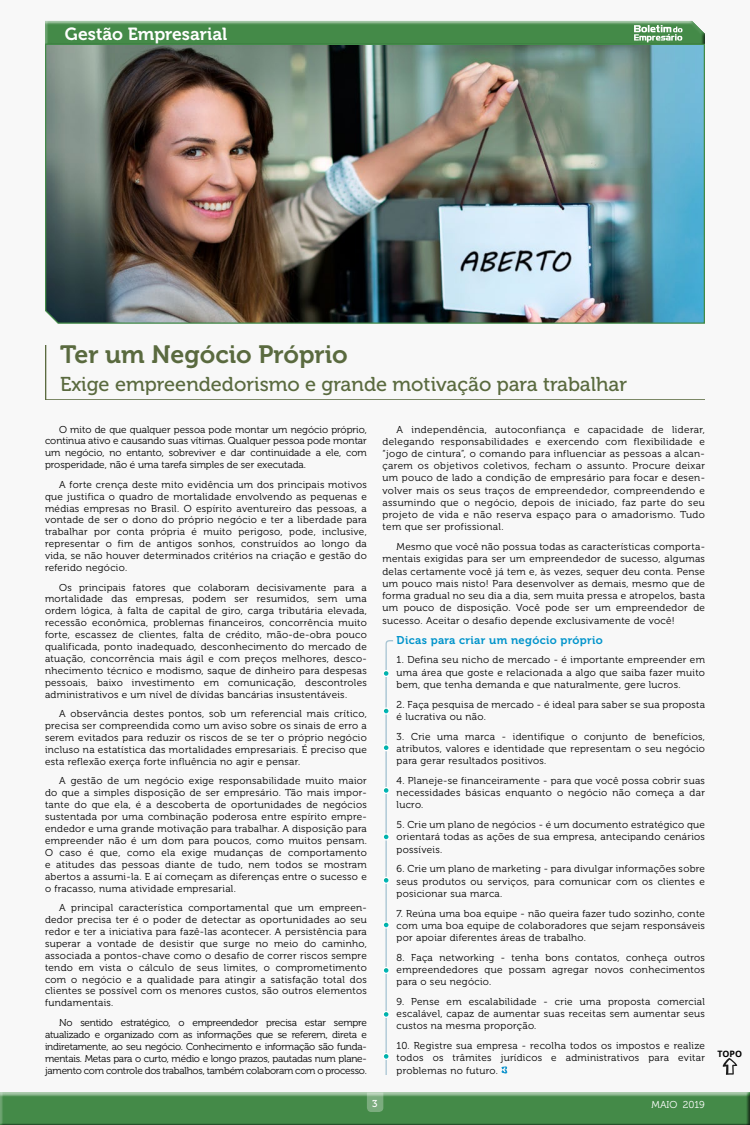
<style>
.page{position:relative;width:750px;height:1125px;background:#fff}
.page>*{position:absolute;margin:0;border:0;box-sizing:border-box;transform-origin:0 0}
.t1{font:25px "Museo 700";color:#5a6a3f}
.t2{font:20px "Museo 500";color:#5a6a3f}
.t3{font:17.5px "Museo 700";color:#fff}
.t4{font:11.25px "Museo 700";letter-spacing:.03em;color:#0194cb}
.t5{font:10px/11.9px "Museo 300";letter-spacing:.03em;color:#000;text-align:justify}
.t6{font:10px "Museo 300";color:#fff}
.t7{font:10px "Museo 500";color:#fff}
.t8{font:700 8.75px "Open Sans";color:#000}
</style>
<div class="page">
<div style="left:0;top:0;width:750px;height:1119px;background:#f8f8f8"></div>
<div style="left:0;top:1090px;width:750px;height:35px;background:#000;opacity:.75"></div>
<svg style="left:367px;top:1092px;width:16px;height:20px"></svg>
<svg style="left:723px;top:1058px;width:14px;height:17px"></svg>
<img style="left:45px;top:48px;width:660px;height:276px">
<svg style="left:45px;top:20px;width:660px;height:28px;background:#59935e"></svg>
<div style="left:383px;top:707px;width:7px;height:8px;background:#fff;border-radius:50%"></div>
<div style="left:383px;top:833px;width:7px;height:7px;background:#f5fcfc;border-radius:50%"></div>
<div style="left:383px;top:921px;width:7px;height:8px;background:#fff;border-radius:50%"></div>
<svg style="left:384px;top:640px;width:9px;height:435px"></svg>
<div style="left:499px;top:1063px;width:18px;height:11px;background:#fff;opacity:.75"></div>
<svg style="left:45px;top:345px;width:660px;height:55px"></svg>
<h3 class="t3" style="left:65px;top:24px;width:164px">Gestão Empresarial</h3>
<h1 class="t1" style="left:60px;top:340px;width:289px">Ter um Negócio Próprio</h1>
<h2 class="t2" style="left:60px;top:373px;width:569px">Exige empreendedorismo e grande motivação para trabalhar</h2>
<p class="t5" style="left:45px;top:423px;width:323px;text-indent:14px">O mito de que qualquer pessoa pode montar um negócio próprio, continua ativo e causando suas vítimas. Qualquer pessoa pode montar um negócio, no entanto, sobreviver e dar continuidade a ele, com prosperidade, não é uma tarefa simples de ser executada.</p>
<p class="t5" style="left:45px;top:479px;width:323px;text-indent:14px">A forte crença deste mito evidência um dos principais motivos que justifica o quadro de mortalidade envolvendo as pequenas e médias empresas no Brasil. O espírito aventureiro das pessoas, a vontade de ser o dono do próprio negócio e ter a liberdade para trabalhar por conta própria é muito perigoso, pode, inclusive, representar o fim de antigos sonhos, construídos ao longo da vida, se não houver determinados critérios na criação e gestão do referido negócio.</p>
<p class="t5" style="left:45px;top:581px;width:323px;text-indent:14px">Os principais fatores que colaboram decisivamente para a mortalidade das empresas, podem ser resumidos, sem uma ordem lógica, à falta de capital de giro, carga tributária elevada, recessão econômica, problemas financeiros, concorrência muito forte, escassez de clientes, falta de crédito, mão-de-obra pouco qualificada, ponto inadequado, desconhecimento do mercado de atuação, concorrência mais ágil e com preços melhores, desco&shy;nhecimento técnico e modismo, saque de dinheiro para despesas pessoais, baixo investimento em comunicação, descontroles administrativos e um nível de dívidas bancárias insustentáveis.</p>
<p class="t5" style="left:45px;top:708px;width:323px;text-indent:14px">A observância destes pontos, sob um referencial mais crítico, precisa ser compreendida como um aviso sobre os sinais de erro a serem evitados para reduzir os riscos de se ter o próprio negócio incluso na estatística das mortalidades empresariais. É preciso que esta reflexão exerça forte influência no agir e pensar.</p>
<p class="t5" style="left:45px;top:775px;width:323px;text-indent:14px">A gestão de um negócio exige responsabilidade muito maior do que a simples disposição de ser empresário. Tão mais impor&shy;tante do que ela, é a descoberta de oportunidades de negócios sustentada por uma combinação poderosa entre espírito empre&shy;endedor e uma grande motivação para trabalhar. A disposição para empreender não é um dom para poucos, como muitos pensam.<br>O caso é que, como ela exige mudanças de comportamento e atitudes das pessoas diante de tudo, nem todos se mostram abertos a assumi-la. E aí começam as diferenças entre o sucesso e o fracasso, numa atividade empresarial.</p>
<p class="t5" style="left:45px;top:902px;width:323px;text-indent:14px">A principal característica comportamental que um empreen&shy;dedor precisa ter é o poder de detectar as oportunidades ao seu redor e ter a iniciativa para fazê-las acontecer. A persistência para superar a vontade de desistir que surge no meio do caminho, associada a pontos-chave como o desafio de correr riscos sempre tendo em vista o cálculo de seus limites, o comprometimento com o negócio e a qualidade para atingir a satisfação total dos clientes se possível com os menores custos, são outros elementos fundamentais.</p>
<p class="t5" style="left:45px;top:1017px;width:323px;text-indent:14px">No sentido estratégico, o empreendedor precisa estar sempre atualizado e organizado com as informações que se referem, direta e indiretamente, ao seu negócio. Conhecimento e informação são funda&shy;mentais. Metas para o curto, médio e longo prazos, pautadas num plane&shy;jamento com controle dos trabalhos, também colaboram com o processo.</p>
<p class="t5" style="left:382px;top:423px;width:324px;line-height:12.2px;text-indent:14px">A independência, autoconfiança e capacidade de liderar, delegando responsabilidades e exercendo com flexibilidade e “jogo de cintura”, o comando para influenciar as pessoas a alcan&shy;çarem os objetivos coletivos, fecham o assunto. Procure deixar um pouco de lado a condição de empresário para focar e desen&shy;volver mais os seus traços de empreendedor, compreendendo e assumindo que o negócio, depois de iniciado, faz parte do seu projeto de vida e não reserva espaço para o amadorismo. Tudo tem que ser profissional.</p>
<p class="t5" style="left:382px;top:541px;width:324px;line-height:12.2px;text-indent:14px">Mesmo que você não possua todas as características comporta&shy;mentais exigidas para ser um empreendedor de sucesso, algumas delas certamente você já tem e, às vezes, sequer deu conta. Pense um pouco mais nisto! Para desenvolver as demais, mesmo que de forma gradual no seu dia a dia, sem muita pressa e atropelos, basta um pouco de disposição. Você pode ser um empreendedor de sucesso. Aceitar o desafio depende exclusivamente de você!</p>
<p class="t4" style="left:397px;top:634px;width:208px">Dicas para criar um negócio próprio</p>
<p class="t5" style="left:397px;top:654px;width:310px;line-height:12.2px">1. Defina seu nicho de mercado - é importante empreender em uma área que goste e relacionada a algo que saiba fazer muito bem, que tenha demanda e que naturalmente, gere lucros.</p>
<p class="t5" style="left:397px;top:698px;width:310px;line-height:12.2px">2. Faça pesquisa de mercado - é ideal para saber se sua proposta é lucrativa ou não.</p>
<p class="t5" style="left:397px;top:730px;width:310px;line-height:12.2px">3. Crie uma marca - identifique o conjunto de benefícios, atributos, valores e identidade que representam o seu negócio para gerar resultados positivos.</p>
<p class="t5" style="left:397px;top:775px;width:310px;line-height:12.2px">4. Planeje-se financeiramente - para que você possa cobrir suas necessidades básicas enquanto o negócio não começa a dar lucro.</p>
<p class="t5" style="left:397px;top:819px;width:310px;line-height:12.2px">5. Crie um plano de negócios - é um documento estratégico que orientará todas as ações de sua empresa, antecipando cenários possíveis.</p>
<p class="t5" style="left:397px;top:863px;width:310px;line-height:12.2px">6. Crie um plano de marketing - para divulgar informações sobre seus produtos ou serviços, para comunicar com os clientes e posicionar sua marca.</p>
<p class="t5" style="left:397px;top:907px;width:310px;line-height:12.2px">7. Reúna uma boa equipe - não queira fazer tudo sozinho, conte com uma boa equipe de colaboradores que sejam responsáveis por apoiar diferentes áreas de trabalho.</p>
<p class="t5" style="left:397px;top:951px;width:310px;line-height:12.2px">8. Faça networking - tenha bons contatos, conheça outros empreendedores que possam agregar novos conhecimentos para o seu negócio.</p>
<p class="t5" style="left:397px;top:996px;width:310px;line-height:12.2px">9. Pense em escalabilidade - crie uma proposta comercial escalável, capaz de aumentar suas receitas sem aumentar seus custos na mesma proporção.</p>
<p class="t5" style="left:397px;top:1040px;width:310px;line-height:12.2px">10. Registre sua empresa - recolha todos os impostos e realize todos os trâmites jurídicos e administrativos para evitar problemas no futuro.</p>
<p class="t7" style="left:372px;top:1098px;width:7px">3</p>
<p class="t6" style="left:652px;top:1100px;width:55px">MAIO 2019</p>
<p class="t8" style="left:717px;top:1047px;width:26px">TOPO</p>
</div>
